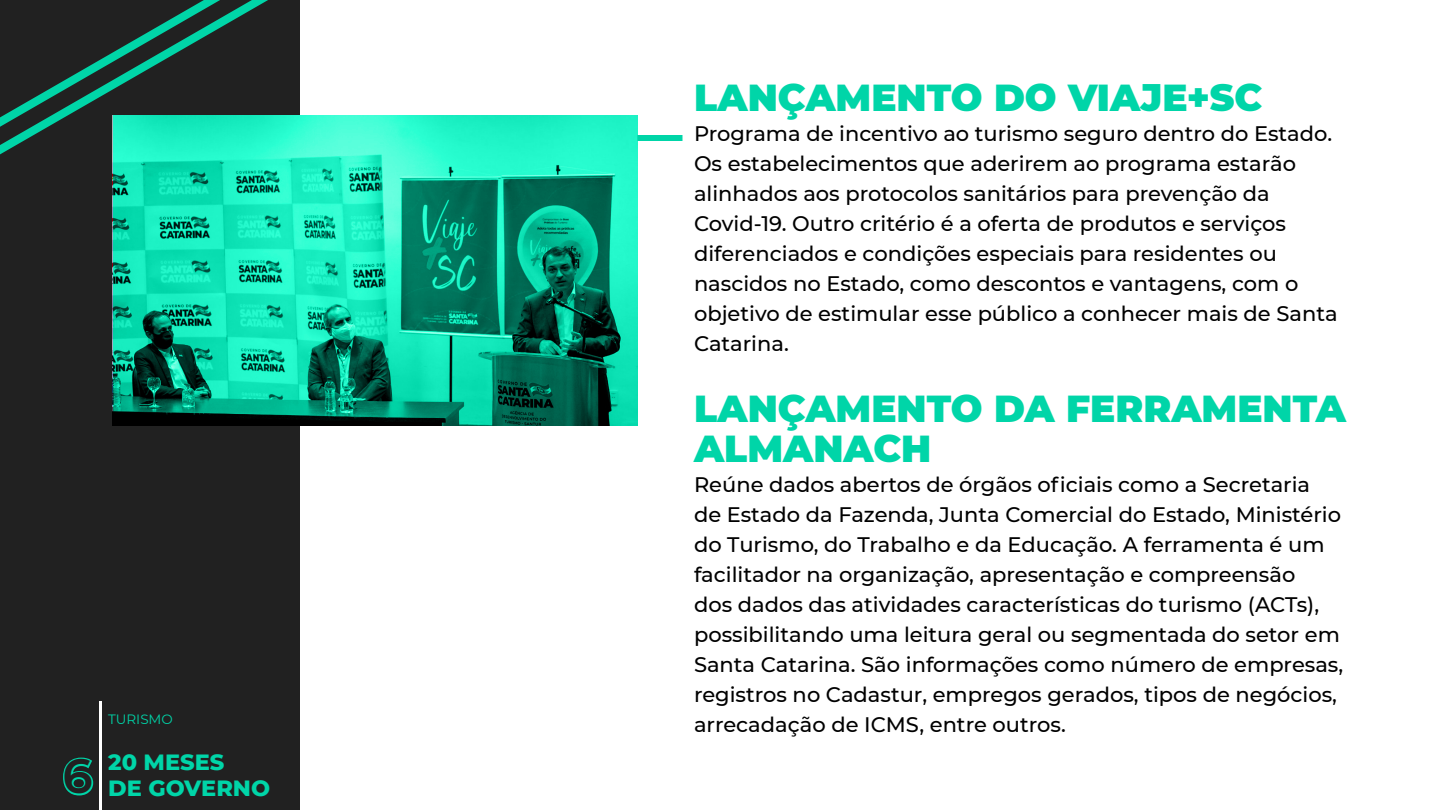
<style>
.page{position:relative;width:1440px;height:810px;background:#fff}
.page>*{position:absolute;margin:0;border:0;box-sizing:border-box;transform-origin:0 0}
.t1{font:900 37.5px/40.5px "Montserrat";color:#00d5a8}
.t2{font:800 22.5px/25.5px "Montserrat";color:#00d5a8;text-align:center}
.t3{font:500 21px/30px "Montserrat";color:#000}
.t4{font:13.5px "Montserrat";color:#00d5a8}
.s1{font-weight:600;font-size:48.15px;color:#212121}
</style>
<div class="page">
<div style="left:0;top:0;width:300px;height:810px;background:#212121"></div>
<svg style="left:0;top:0;width:283px;height:184px"></svg>
<svg style="left:63px;top:757px;width:31px;height:39px"></svg>
<hr style="left:99px;top:701px;width:3px;height:109px;background:#fff">
<svg style="left:113px;top:116px;width:524px;height:310px;background:#11b794"></svg>
<div style="left:637px;top:135px;width:45px;height:6px;background:#00d5a8"></div>
<p class="t4" style="left:108px;top:710px;width:66px">TURISMO</p>
<p class="t2" style="left:63px;top:748px;width:209px">20 MESES<br><span class="s1">6</span> DE GOVERNO</p>
<h1 class="t1" style="left:694px;top:75px;width:570px">LANÇAMENTO DO VIAJE+SC</h1>
<p class="t3" style="left:694px;top:118px;width:645px">Programa de incentivo ao turismo seguro dentro do Estado.<br>Os estabelecimentos que aderirem ao programa estarão alinhados aos protocolos sanitários para prevenção da Covid-19. Outro critério é a oferta de produtos e serviços diferenciados e condições especiais para residentes ou nascidos no Estado, como descontos e vantagens, com o objetivo de estimular esse público a conhecer mais de Santa Catarina.</p>
<h1 class="t1" style="left:694px;top:386px;width:654px">LANÇAMENTO DA FERRAMENTA<br>ALMANACH</h1>
<p class="t3" style="left:694px;top:469px;width:651px">Reúne dados abertos de órgãos oficiais como a Secretaria<br>de Estado da Fazenda, Junta Comercial do Estado, Ministério do Turismo, do Trabalho e da Educação. A ferramenta é um facilitador na organização, apresentação e compreensão<br>dos dados das atividades características do turismo (ACTs), possibilitando uma leitura geral ou segmentada do setor em Santa Catarina. São informações como número de empresas, registros no Cadastur, empregos gerados, tipos de negócios, arrecadação de ICMS, entre outros.</p>
</div>
